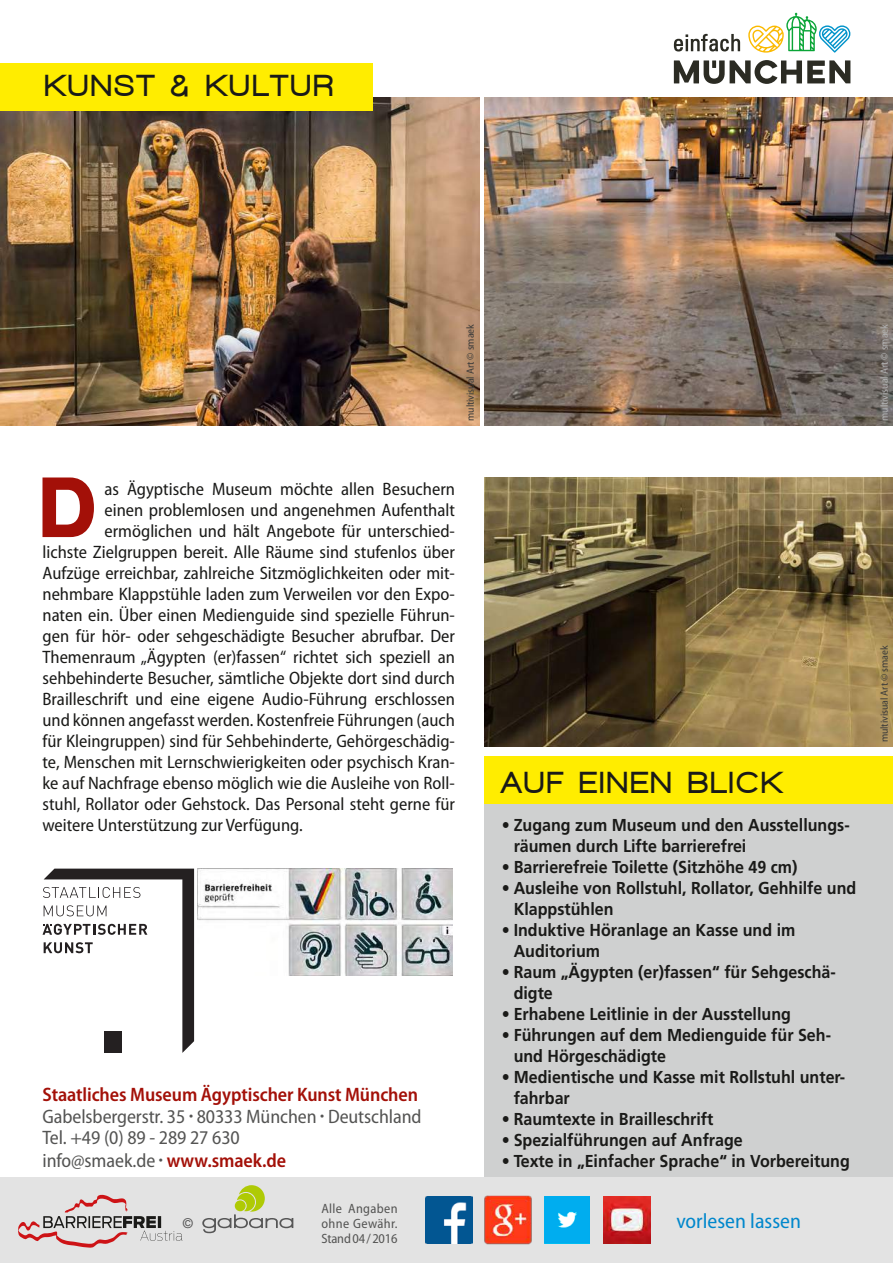
<style>
.page{position:relative;width:893px;height:1263px;background:#fff}
.page>*{position:absolute;margin:0;border:0;box-sizing:border-box;transform-origin:0 0}
.t1{font:700 82.65px "Grotesque MT Std";color:#a31008;scale:.92 1}
.t2{font:900 30.9px "Walkway";letter-spacing:.11em;color:#1a1a18}
.t3{font:semi-condensed 21px "Myriad Pro";color:#0087cc}
.t4{font:semi-condensed 19.5px/22px "Myriad Pro";letter-spacing:-.005em;color:#545453}
.t5{font:semi-condensed 18px "Myriad Pro";color:#1a1a18}
.t6{font:700 17.25px/21px "Frutiger LT Std";color:#1a1a18;scale:.93 1}
.t7{font:semi-condensed 13.5px/15px "Myriad Pro";letter-spacing:.025em;color:#545453;text-align:justify}
.t8{font:13.5px "Helvetica LT Std";color:#565656;scale:.96 1}
.t9{font:semi-condensed 10.5px "Myriad Pro";letter-spacing:-.005em;color:#3b3b3a}
.t10{font:semi-condensed 10.5px "Myriad Pro";letter-spacing:-.005em;color:#b1b2b3}
.s1{font-weight:600;color:#a31008}
</style>
<div class="page">
<img style="left:0;top:98px;width:479px;height:327px">
<img style="left:485px;top:98px;width:408px;height:327px">
<div style="left:0;top:63px;width:372px;height:48px;background:#ffed00"></div>
<div style="left:485px;top:761px;width:408px;height:417px;background:#cfd0d0"></div>
<div style="left:485px;top:756px;width:408px;height:48px;background:#ffed00"></div>
<img style="left:485px;top:478px;width:408px;height:269px">
<svg style="left:43px;top:869px;width:151px;height:184px"></svg>
<div style="left:0;top:1178px;width:893px;height:85px;background:#e3e3e3"></div>
<svg style="left:18px;top:1195px;width:165px;height:52px"></svg>
<svg style="left:202px;top:1185px;width:91px;height:48px"></svg>
<svg style="left:674px;top:13px;width:176px;height:71px"></svg>
<img style="left:425px;top:1196px;width:47px;height:47px">
<img style="left:484px;top:1195px;width:48px;height:50px">
<img style="left:545px;top:1196px;width:45px;height:47px">
<img style="left:604px;top:1196px;width:47px;height:47px">
<img style="left:198px;top:869px;width:255px;height:107px">
<h2 class="t2" style="left:45px;top:69px;width:290px">KUNST &amp; KULTUR</h2>
<p class="t9" style="left:464px;top:421px;width:98px;rotate:-90deg">multivisual Art © smaek</p>
<p class="t10" style="left:878px;top:421px;width:98px;rotate:-90deg">multivisual Art © smaek</p>
<h1 class="t1" style="left:34px;top:459px;width:72px">D</h1>
<p class="t5" style="left:105px;top:478px;width:352px">as Ägyptische Museum möchte allen Besuchern</p>
<p class="t5" style="left:105px;top:499px;width:352px">einen problemlosen und angenehmen Aufenthalt</p>
<p class="t5" style="left:105px;top:520px;width:352px">ermöglichen und hält Angebote für unterschied-</p>
<p class="t5" style="left:43px;top:541px;width:414px">lichste Zielgruppen bereit. Alle Räume sind stufenlos über</p>
<p class="t5" style="left:43px;top:562px;width:414px">Aufzüge erreichbar, zahlreiche Sitzmöglichkeiten oder mit-</p>
<p class="t5" style="left:43px;top:583px;width:414px">nehmbare Klappstühle laden zum Verweilen vor den Expo-</p>
<p class="t5" style="left:43px;top:604px;width:414px">naten ein. Über einen Medienguide sind spezielle Führun-</p>
<p class="t5" style="left:43px;top:625px;width:414px">gen für hör- oder sehgeschädigte Besucher abrufbar. Der</p>
<p class="t5" style="left:43px;top:646px;width:414px">Themenraum „Ägypten (er)fassen“ richtet sich speziell an</p>
<p class="t5" style="left:43px;top:667px;width:414px">sehbehinderte Besucher, sämtliche Objekte dort sind durch</p>
<p class="t5" style="left:43px;top:688px;width:414px">Brailleschrift und eine eigene Audio-Führung erschlossen</p>
<p class="t5" style="left:43px;top:709px;width:414px">und können angefasst werden. Kostenfreie Führungen (auch</p>
<p class="t5" style="left:43px;top:730px;width:414px">für Kleingruppen) sind für Sehbehinderte, Gehörgeschädig-</p>
<p class="t5" style="left:43px;top:751px;width:414px">te, Menschen mit Lernschwierigkeiten oder psychisch Kran-</p>
<p class="t5" style="left:43px;top:772px;width:414px">ke auf Nachfrage ebenso möglich wie die Ausleihe von Roll-</p>
<p class="t5" style="left:43px;top:793px;width:414px">stuhl, Rollator oder Gehstock. Das Personal steht gerne für</p>
<p class="t5" style="left:43px;top:814px;width:262px">weitere Unterstützung zur Verfügung.</p>
<p class="t4" style="left:43px;top:1083px;width:381px"><span class="s1">Staatliches Museum Ägyptischer Kunst München </span>Gabelsbergerstr. 35 <sup>•</sup> 80333 München <sup>•</sup> Deutschland Tel. +49 (0) 89 - 289 27 630<br>info@smaek.de <sup>•</sup> <span class="s1">www.smaek.de</span></p>
<h2 class="t2" style="left:502px;top:766px;width:281px">AUF EINEN BLICK</h2>
<p class="t6" style="left:514px;top:815px;width:363px;text-indent:-12px">• Zugang zum Museum und den Ausstellungs&shy;räumen durch Lifte barrierefrei</p>
<p class="t6" style="left:502px;top:857px;width:320px">• Barrierefreie Toilette (Sitzhöhe 49 cm)</p>
<p class="t6" style="left:514px;top:878px;width:370px;text-indent:-12px">• Ausleihe von Rollstuhl, Rollator, Gehhilfe und<br>Klappstühlen</p>
<p class="t6" style="left:514px;top:920px;width:304px;text-indent:-12px">• Induktive Höranlage an Kasse und im<br>Auditorium</p>
<p class="t6" style="left:514px;top:962px;width:348px;text-indent:-12px">• Raum „Ägypten (er)fassen“ für Sehgeschä&shy;digte</p>
<p class="t6" style="left:502px;top:1004px;width:312px">• Erhabene Leitlinie in der Ausstellung</p>
<p class="t6" style="left:514px;top:1025px;width:343px;text-indent:-12px">• Führungen auf dem Medienguide für Seh&shy;und Hörgeschädigte</p>
<p class="t6" style="left:514px;top:1067px;width:358px;text-indent:-12px">• Medientische und Kasse mit Rollstuhl unter&shy;fahrbar</p>
<p class="t6" style="left:502px;top:1109px;width:229px">• Raumtexte in Brailleschrift</p>
<p class="t6" style="left:502px;top:1130px;width:261px">• Spezialführungen auf Anfrage</p>
<p class="t6" style="left:502px;top:1151px;width:376px">• Texte in „Einfacher Sprache“ in Vorbereitung</p>
<p class="t9" style="left:878px;top:742px;width:98px;rotate:-90deg">multivisual Art © smaek</p>
<p class="t8" style="left:183px;top:1215px;width:11px">©</p>
<p class="t7" style="left:321px;top:1201px;width:78px">Alle Angaben ohne Gewähr.<br>Stand 04/2016</p>
<p class="t3" style="left:676px;top:1208px;width:126px">vorlesen lassen</p>
</div>
